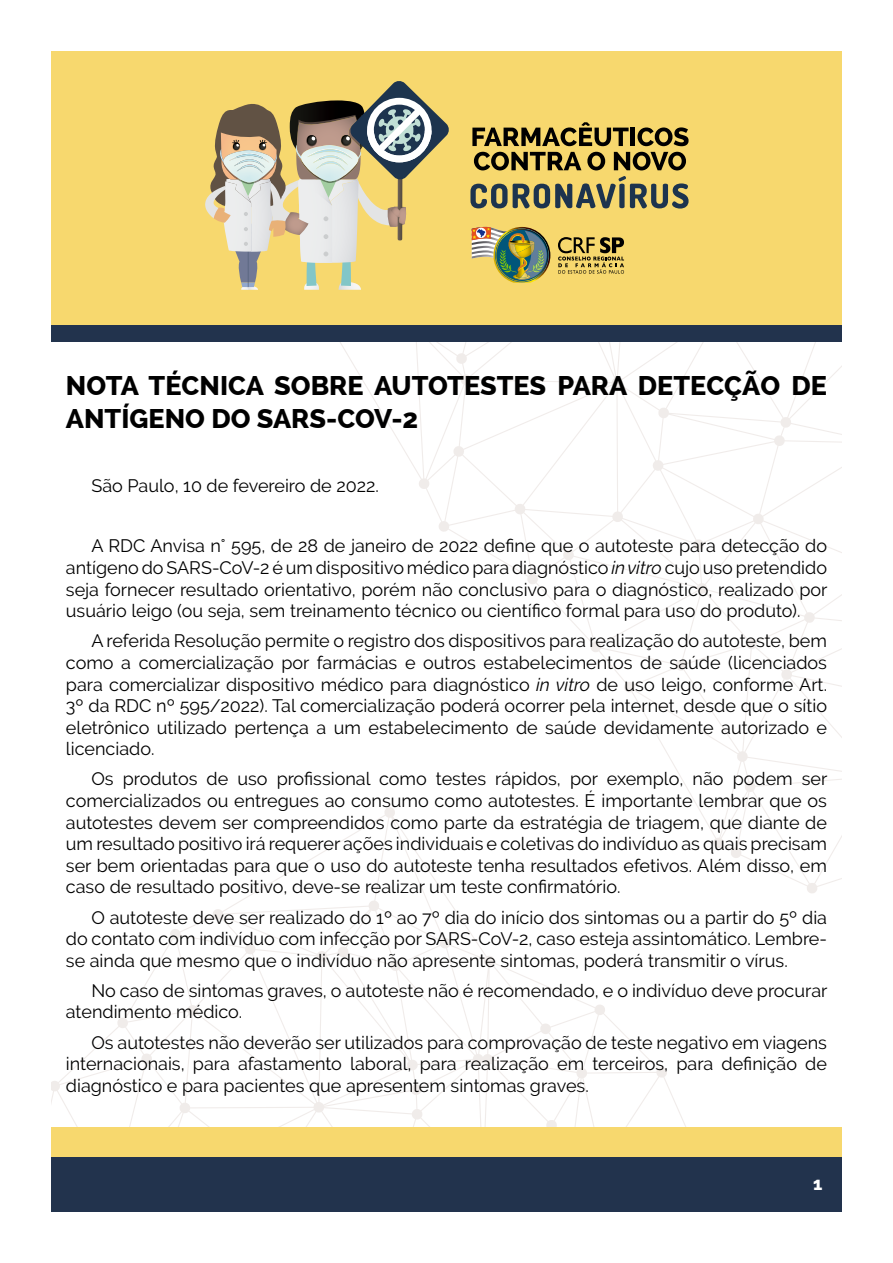
<style>
.page{position:relative;width:893px;height:1263px;background:#fff}
.page>*{position:absolute;margin:0;border:0;box-sizing:border-box;transform-origin:0 0}
.t1{font:800 27px/32.4px "Raleway";color:#000}
.t2{font:18px/21.6px "Raleway";color:#000;text-align:justify}
.t3{font:800 18px "Raleway";color:#fff}
.s1{font-style:italic}
</style>
<div class="page">
<svg style="left:340px;top:342px;width:502px;height:449px"></svg>
<svg style="left:51px;top:806px;width:650px;height:321px"></svg>
<div style="left:51px;top:1127px;width:791px;height:30px;background:#f7d86e"></div>
<div style="left:51px;top:1157px;width:791px;height:55px;background:#22334d"></div>
<div style="left:51px;top:324px;width:791px;height:18px;background:#22334d"></div>
<div style="left:51px;top:51px;width:791px;height:273px;background:#f7d86e"></div>
<svg style="left:472px;top:122px;width:157px;height:24px"></svg>
<hr style="left:631px;top:128px;width:4px;height:18px;background:#000">
<svg style="left:637px;top:127px;width:52px;height:19px"></svg>
<svg style="left:474px;top:152px;width:107px;height:18px"></svg>
<svg style="left:587px;top:152px;width:18px;height:18px"></svg>
<svg style="left:614px;top:152px;width:72px;height:18px"></svg>
<svg style="left:470px;top:176px;width:219px;height:33px"></svg>
<img style="left:472px;top:226px;width:78px;height:57px">
<svg style="left:558px;top:237px;width:66px;height:37px"></svg>
<svg style="left:205px;top:81px;width:244px;height:209px"></svg>
<h1 class="t1" style="left:66px;top:370px;width:763px">NOTA TÉCNICA SOBRE AUTOTESTES PARA DETECÇÃO DE<br>ANTÍGENO DO SARS-COV-2</h1>
<p class="t2" style="left:91px;top:475px;width:289px">São Paulo, 10 de fevereiro de 2022.</p>
<p class="t2" style="left:66px;top:535px;width:763px;text-indent:26px">A RDC Anvisa n° 595, de 28 de janeiro de 2022 define que o autoteste para detecção do antígeno do SARS-CoV-2 é um dispositivo médico para diagnóstico <span class="s1">in vitro</span> cujo uso pretendido seja fornecer resultado orientativo, porém não conclusivo para o diagnóstico, realizado por usuário leigo (ou seja, sem treinamento técnico ou científico formal para uso do produto).</p>
<p class="t2" style="left:66px;top:630px;width:763px;text-indent:26px">A referida Resolução permite o registro dos dispositivos para realização do autoteste, bem como a comercialização por farmácias e outros estabelecimentos de saúde (licenciados para comercializar dispositivo médico para diagnóstico <span class="s1">in vitro</span> de uso leigo, conforme Art.<br>3º da RDC nº 595/2022). Tal comercialização poderá ocorrer pela internet, desde que o sítio eletrônico utilizado pertença a um estabelecimento de saúde devidamente autorizado e licenciado.</p>
<p class="t2" style="left:66px;top:768px;width:763px;text-indent:26px">Os produtos de uso profissional como testes rápidos, por exemplo, não podem ser comercializados ou entregues ao consumo como autotestes. É importante lembrar que os autotestes devem ser compreendidos como parte da estratégia de triagem, que diante de um resultado positivo irá requerer ações individuais e coletivas do indivíduo as quais precisam ser bem orientadas para que o uso do autoteste tenha resultados efetivos. Além disso, em caso de resultado positivo, deve-se realizar um teste confirmatório.</p>
<p class="t2" style="left:66px;top:906px;width:763px;text-indent:26px">O autoteste deve ser realizado do 1º ao 7º dia do início dos sintomas ou a partir do 5º dia do contato com indivíduo com infecção por SARS-CoV-2, caso esteja assintomático. Lembre&shy;se ainda que mesmo que o indivíduo não apresente sintomas, poderá transmitir o vírus.</p>
<p class="t2" style="left:66px;top:980px;width:763px;text-indent:26px">No caso de sintomas graves, o autoteste não é recomendado, e o indivíduo deve procurar atendimento médico.</p>
<p class="t2" style="left:66px;top:1031px;width:763px;text-indent:26px">Os autotestes não deverão ser utilizados para comprovação de teste negativo em viagens internacionais, para afastamento laboral, para realização em terceiros, para definição de diagnóstico e para pacientes que apresentem sintomas graves.</p>
<p class="t3" style="left:813px;top:1173px;width:11px">1</p>
</div>
